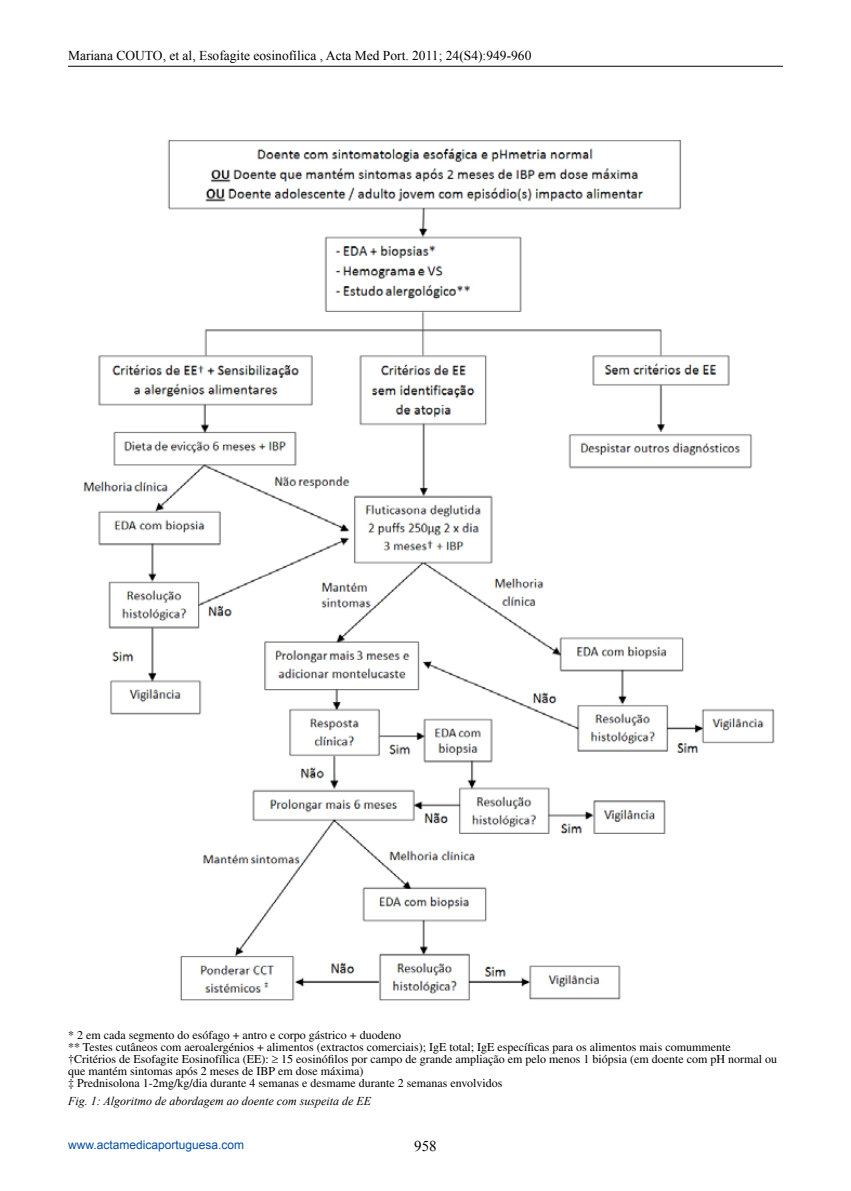
<style>
.page{position:relative;width:851px;height:1191px;background:#fff}
.page>*{position:absolute;margin:0;border:0;box-sizing:border-box;transform-origin:0 0}
.t1{font:15px "Times New Roman";color:#000}
.t2{font:13.5px "Times New Roman";color:#000}
.t3{font:12px/12px "Times";color:#000}
.t4{font:italic 12px "Times New Roman";color:#000}
.t5{font:12px "Arial";color:#034ea2}
</style>
<div class="page">
<img style="left:83px;top:140px;width:692px;height:861px">
<hr style="left:68px;top:66px;width:714px;height:1px;background:#000">
<p class="t2" style="left:68px;top:47px;width:465px">Mariana COUTO, et al, Esofagite eosinofílica , Acta Med Port. 2011; 24(S4):949-960</p>
<p class="t3" style="left:68px;top:1028px;width:710px">* 2 em cada segmento do esófago + antro e corpo gástrico + duodeno<br>** Testes cutâneos com aeroalergénios + alimentos (extractos comerciais); IgE total; IgE específicas para os alimentos mais comummente †Critérios de Esofagite Eosinofílica (EE): ≥ 15 eosinófilos por campo de grande ampliação em pelo menos 1 biópsia (em doente com pH normal ou que mantém sintomas após 2 meses de IBP em dose máxima)<br>‡ Prednisolona 1-2mg/kg/dia durante 4 semanas e desmame durante 2 semanas envolvidos</p>
<p class="t4" style="left:68px;top:1092px;width:304px">Fig. 1: Algoritmo de abordagem ao doente com suspeita de EE</p>
<p class="t5" style="left:68px;top:1136px;width:178px">www.actamedicaportuguesa.com</p>
<p class="t1" style="left:414px;top:1136px;width:24px">958</p>
</div>
